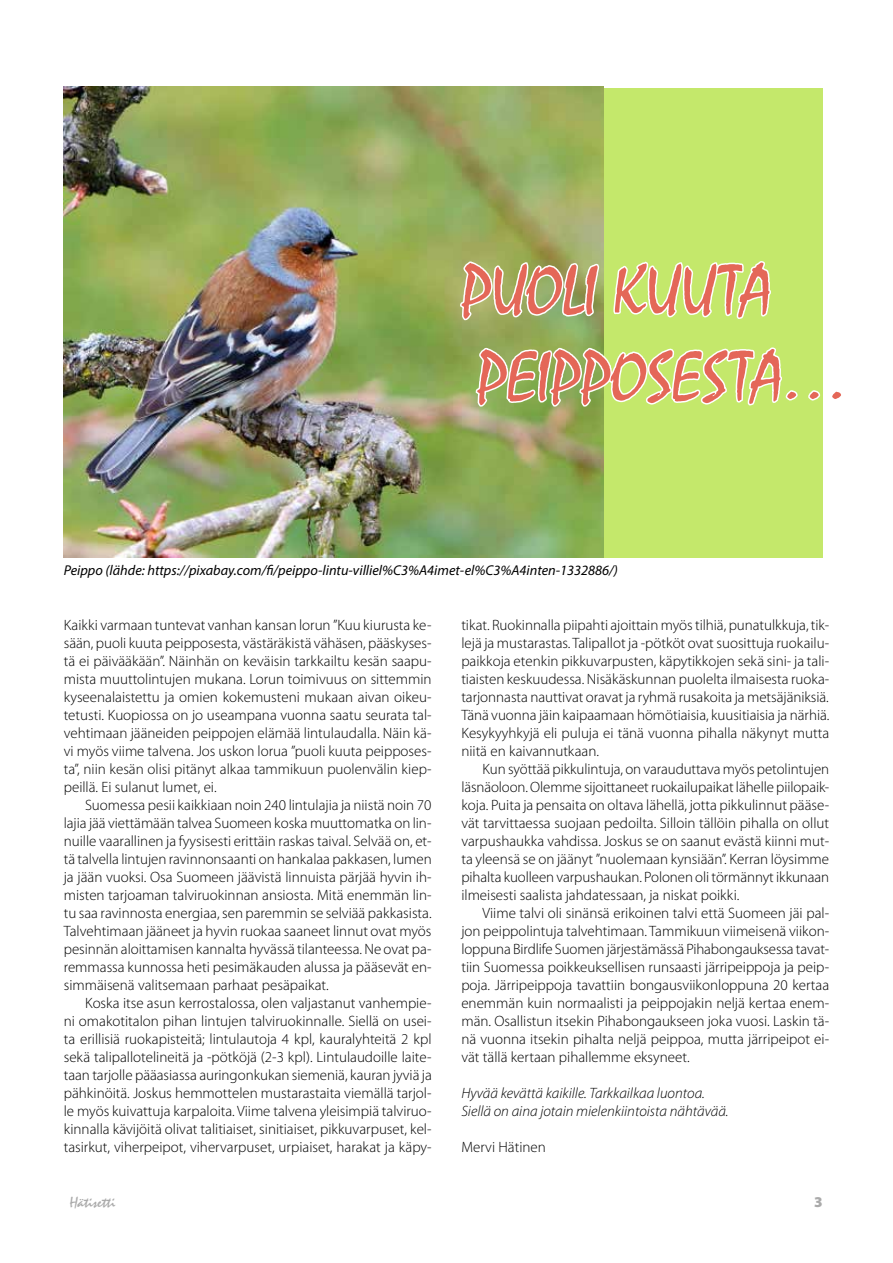
<style>
.page{position:relative;width:893px;height:1263px;background:#fff}
.page>*{position:absolute;margin:0;border:0;box-sizing:border-box;transform-origin:0 0}
.Hätinen_Mistral{font:67.5px "Mistral";color:#e46758}
.leipis_sis{font:300 15px/18px "Myriad Pro";color:#000;text-align:justify}
.leipis_1rivi{font:300 15px/18px "Myriad Pro";color:#000;text-align:justify}
.leipis_1rivi-2{font:italic 300 15px "Myriad Pro";color:#000}
.laatikkotekstit{font:15px "Mistral";color:#aaa}
.laatikkotekstit-2{font:900 15px "Myriad Pro";color:#aaa}
.kuvateksti{font:italic 14.25px "Myriad Pro";color:#000}
</style>
<div class="page">
<div style="left:604px;top:88px;width:219px;height:470px;background:#c4e86b"></div>
<img style="left:64px;top:87px;width:540px;height:471px">
<svg style="left:459px;top:260px;width:142px;height:62px"></svg>
<svg style="left:613px;top:261px;width:158px;height:58px"></svg>
<svg style="left:474px;top:346px;width:347px;height:62px"></svg>
<p class="Hätinen_Mistral" style="left:461px;top:252px;width:312px">PUOLI KUUTA</p>
<p class="Hätinen_Mistral" style="left:477px;top:338px;width:375px">PEIPPOSESTA…</p>
<p class="kuvateksti" style="left:64px;top:561px;width:556px">Peippo (lähde: https://pixabay.com/fi/peippo-lintu-villiel%C3%A4imet-el%C3%A4inten-1332886/)</p>
<p class="leipis_1rivi" style="left:64px;top:616px;width:369px">Kaikki varmaan tuntevat vanhan kansan lorun ”Kuu kiurusta ke&shy;sään, puoli kuuta peipposesta, västäräkistä vähäsen, pääskyses&shy;tä ei päivääkään”. Näinhän on keväisin tarkkailtu kesän saapu&shy;mista muuttolintujen mukana. Lorun toimivuus on sittemmin kyseenalaistettu ja omien kokemusteni mukaan aivan oikeu&shy;tetusti. Kuopiossa on jo useampana vuonna saatu seurata tal&shy;vehtimaan jääneiden peippojen elämää lintulaudalla. Näin kä&shy;vi myös viime talvena. Jos uskon lorua ”puoli kuuta peipposes&shy;ta”, niin kesän olisi pitänyt alkaa tammikuun puolenvälin kiep&shy;peillä. Ei sulanut lumet, ei.</p>
<p class="leipis_sis" style="left:64px;top:796px;width:369px;text-indent:21px">Suomessa pesii kaikkiaan noin 240 lintulajia ja niistä noin 70 lajia jää viettämään talvea Suomeen koska muuttomatka on lin&shy;nuille vaarallinen ja fyysisesti erittäin raskas taival. Selvää on, et&shy;tä talvella lintujen ravinnonsaanti on hankalaa pakkasen, lumen ja jään vuoksi. Osa Suomeen jäävistä linnuista pärjää hyvin ih&shy;misten tarjoaman talviruokinnan ansiosta. Mitä enemmän lin&shy;tu saa ravinnosta energiaa, sen paremmin se selviää pakkasista.<br>Talvehtimaan jääneet ja hyvin ruokaa saaneet linnut ovat myös pesinnän aloittamisen kannalta hyvässä tilanteessa. Ne ovat pa&shy;remmassa kunnossa heti pesimäkauden alussa ja pääsevät en&shy;simmäisenä valitsemaan parhaat pesäpaikat.</p>
<p class="leipis_sis" style="left:64px;top:994px;width:370px;text-indent:21px">Koska itse asun kerrostalossa, olen valjastanut vanhempie&shy;ni omakotitalon pihan lintujen talviruokinnalle. Siellä on usei&shy;ta erillisiä ruokapisteitä; lintulautoja 4 kpl, kauralyhteitä 2 kpl sekä talipallotelineitä ja -pötköjä (2-3 kpl). Lintulaudoille laite&shy;taan tarjolle pääasiassa auringonkukan siemeniä, kauran jyviä ja pähkinöitä. Joskus hemmottelen mustarastaita viemällä tarjol&shy;le myös kuivattuja karpaloita. Viime talvena yleisimpiä talviruo&shy;kinnalla kävijöitä olivat talitiaiset, sinitiaiset, pikkuvarpuset, kel&shy;tasirkut, viherpeipot, vihervarpuset, urpiaiset, harakat ja käpy-</p>
<p class="leipis_sis" style="left:461px;top:616px;width:370px">tikat. Ruokinnalla piipahti ajoittain myös tilhiä, punatulkkuja, tik&shy;lejä ja mustarastas. Talipallot ja -pötköt ovat suosittuja ruokailu&shy;paikkoja etenkin pikkuvarpusten, käpytikkojen sekä sini- ja tali&shy;tiaisten keskuudessa. Nisäkäskunnan puolelta ilmaisesta ruoka&shy;tarjonnasta nauttivat oravat ja ryhmä rusakoita ja metsäjäniksiä.<br>Tänä vuonna jäin kaipaamaan hömötiaisia, kuusitiaisia ja närhiä.<br>Kesykyyhkyjä eli puluja ei tänä vuonna pihalla näkynyt mutta niitä en kaivannutkaan.</p>
<p class="leipis_sis" style="left:461px;top:760px;width:369px;text-indent:21px">Kun syöttää pikkulintuja, on varauduttava myös petolintujen läsnäoloon. Olemme sijoittaneet ruokailupaikat lähelle piilopaik&shy;koja. Puita ja pensaita on oltava lähellä, jotta pikkulinnut pääse&shy;vät tarvittaessa suojaan pedoilta. Silloin tällöin pihalla on ollut varpushaukka vahdissa. Joskus se on saanut evästä kiinni mut&shy;ta yleensä se on jäänyt ”nuolemaan kynsiään”. Kerran löysimme pihalta kuolleen varpushaukan. Polonen oli törmännyt ikkunaan ilmeisesti saalista jahdatessaan, ja niskat poikki.</p>
<p class="leipis_sis" style="left:461px;top:904px;width:369px;text-indent:21px">Viime talvi oli sinänsä erikoinen talvi että Suomeen jäi pal&shy;jon peippolintuja talvehtimaan. Tammikuun viimeisenä viikon&shy;loppuna Birdlife Suomen järjestämässä Pihabongauksessa tavat&shy;tiin Suomessa poikkeuksellisen runsaasti järripeippoja ja peip&shy;poja. Järripeippoja tavattiin bongausviikonloppuna 20 kertaa enemmän kuin normaalisti ja peippojakin neljä kertaa enem&shy;män. Osallistun itsekin Pihabongaukseen joka vuosi. Laskin tä&shy;nä vuonna itsekin pihalta neljä peippoa, mutta järripeipot ei&shy;vät tällä kertaan pihallemme eksyneet.</p>
<p class="leipis_1rivi-2" style="left:461px;top:1085px;width:245px">Hyvää kevättä kaikille. Tarkkailkaa luontoa.</p>
<p class="leipis_1rivi-2" style="left:461px;top:1103px;width:269px">Siellä on aina jotain mielenkiintoista nähtävää.</p>
<p class="leipis_1rivi" style="left:461px;top:1138px;width:86px">Mervi Hätinen</p>
<p class="laatikkotekstit" style="left:70px;top:1193px;width:46px">Hätisetti</p>
<p class="laatikkotekstit-2" style="left:814px;top:1193px;width:10px">3</p>
</div>
